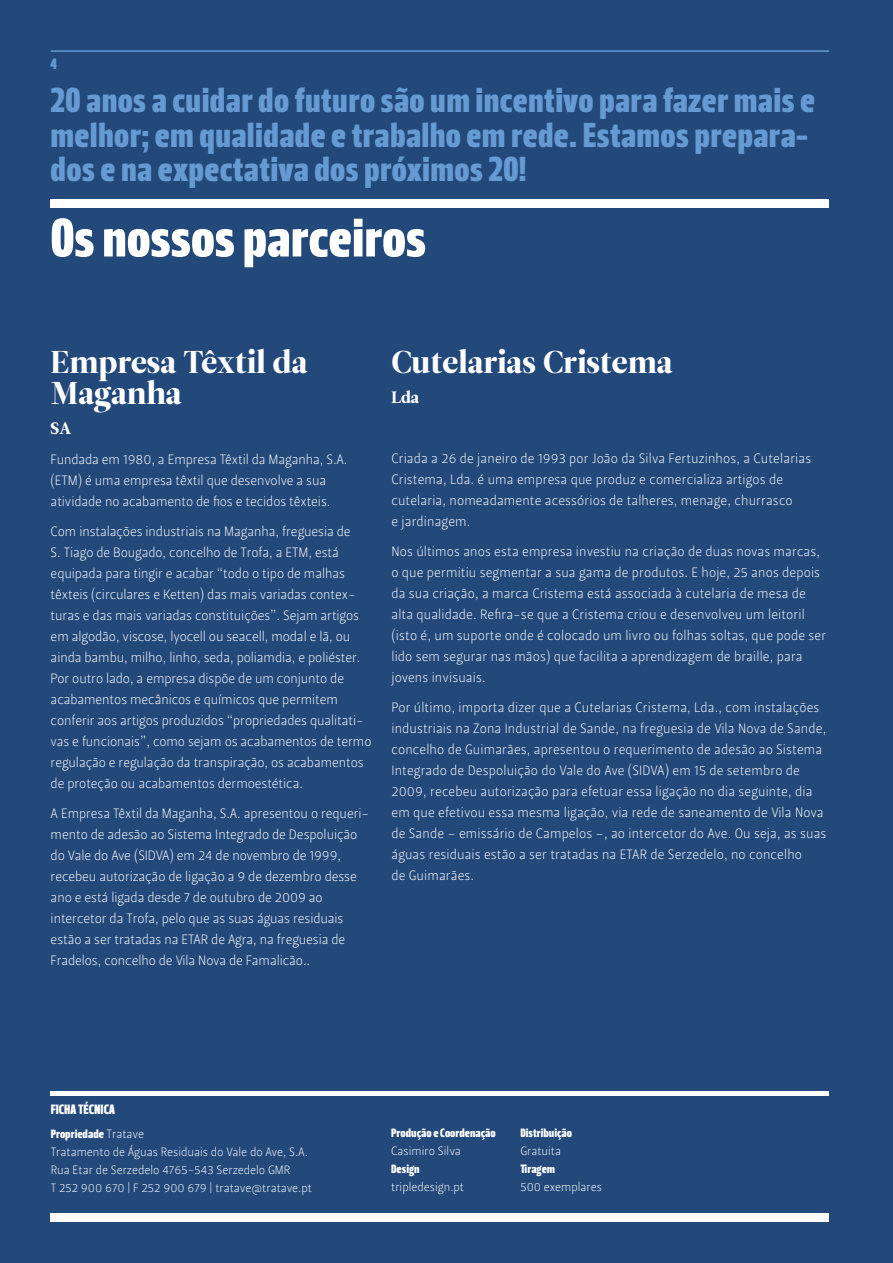
<style>
.page{position:relative;width:893px;height:1263px;background:#23487a}
.page>*{position:absolute;margin:0;border:0;box-sizing:border-box;transform-origin:0 0}
.t1{font:54px "Leitura Headline Sans";color:#fff}
.t2{font:34.5px/34.5px "Leitura Headline Sans";letter-spacing:.01em;color:#659ad2}
.t3{font:31.5px/31.5px "Leitura Display";color:#fff}
.t4{font:16.5px "Leitura News Roman 4";color:#fff}
.t5{font:15px "Leitura Headline Sans";color:#659ad2}
.t6{font:13.5px/21px "Leitura Sans Grot 1";letter-spacing:-.005em;color:#fff}
.t7{font:13.5px "Leitura Headline Sans";color:#fff}
.t8{font:12px/18px "Leitura Sans Grot 1";color:#fff}
.t9{font:12px "Leitura Headline Sans";color:#fff}
.s1{font-family:"Leitura Sans Grot 1"}
</style>
<div class="page">
<div style="left:51px;top:200px;width:778px;height:8px;background:#fff"></div>
<hr style="left:51px;top:50px;width:778px;height:2px;background:#659ad2">
<div style="left:51px;top:1213px;width:778px;height:9px;background:#fff"></div>
<hr style="left:51px;top:1091px;width:778px;height:4px;background:#fff">
<p class="t5" style="left:51px;top:55px;width:8px">4</p>
<h2 class="t2" style="left:51px;top:83px;width:766px">20 anos a cuidar do futuro são um incentivo para fazer mais e melhor; em qualidade e trabalho em rede. Estamos prepara&shy;dos e na expectativa dos próximos 20!</h2>
<h1 class="t1" style="left:51px;top:206px;width:377px">Os nossos parceiros</h1>
<h3 class="t3" style="left:51px;top:346px;width:258px">Empresa Têxtil da<br>Maganha</h3>
<p class="t4" style="left:51px;top:418px;width:22px">SA</p>
<p class="t6" style="left:51px;top:449px;width:298px">Fundada em 1980, a Empresa Têxtil da Maganha, S.A. (ETM) é uma empresa têxtil que desenvolve a sua atividade no acabamento de fios e tecidos têxteis.</p>
<p class="t6" style="left:51px;top:521px;width:322px">Com instalações industriais na Maganha, freguesia de<br>S. Tiago de Bougado, concelho de Trofa, a ETM, está equipada para tingir e acabar “todo o tipo de malhas têxteis (circulares e Ketten) das mais variadas contex&shy;turas e das mais variadas constituições”. Sejam artigos em algodão, viscose, lyocell ou seacell, modal e lã, ou ainda bambu, milho, linho, seda, poliamdia, e poliéster.<br>Por outro lado, a empresa dispõe de um conjunto de acabamentos mecânicos e químicos que permitem conferir aos artigos produzidos “propriedades qualitati&shy;vas e funcionais”, como sejam os acabamentos de termo regulação e regulação da transpiração, os acabamentos de proteção ou acabamentos dermoestética.</p>
<p class="t6" style="left:51px;top:803px;width:320px">A Empresa Têxtil da Maganha, S.A. apresentou o requeri&shy;mento de adesão ao Sistema Integrado de Despoluição do Vale do Ave (SIDVA) em 24 de novembro de 1999, recebeu autorização de ligação a 9 de dezembro desse ano e está ligada desde 7 de outubro de 2009 ao intercetor da Trofa, pelo que as suas águas residuais estão a ser tratadas na ETAR de Agra, na freguesia de Fradelos, concelho de Vila Nova de Famalicão..</p>
<h3 class="t3" style="left:391px;top:346px;width:282px">Cutelarias Cristema</h3>
<p class="t4" style="left:391px;top:387px;width:29px">Lda</p>
<p class="t6" style="left:391px;top:448px;width:421px">Criada a 26 de janeiro de 1993 por João da Silva Fertuzinhos, a Cutelarias Cristema, Lda. é uma empresa que produz e comercializa artigos de cutelaria, nomeadamente acessórios de talheres, menage, churrasco<br>e jardinagem.</p>
<p class="t6" style="left:391px;top:541px;width:436px">Nos últimos anos esta empresa investiu na criação de duas novas marcas, o que permitiu segmentar a sua gama de produtos. E hoje, 25 anos depois da sua criação, a marca Cristema está associada à cutelaria de mesa de alta qualidade. Refira-se que a Cristema criou e desenvolveu um leitoril (isto é, um suporte onde é colocado um livro ou folhas soltas, que pode ser lido sem segurar nas mãos) que facilita a aprendizagem de braille, para jovens invisuais.</p>
<p class="t6" style="left:391px;top:697px;width:437px">Por último, importa dizer que a Cutelarias Cristema, Lda., com instalações industriais na Zona Industrial de Sande, na freguesia de Vila Nova de Sande, concelho de Guimarães, apresentou o requerimento de adesão ao Sistema Integrado de Despoluição do Vale do Ave (SIDVA) em 15 de setembro de 2009, recebeu autorização para efetuar essa ligação no dia seguinte, dia em que efetivou essa mesma ligação, via rede de saneamento de Vila Nova de Sande – emissário de Campelos –, ao intercetor do Ave. Ou seja, as suas águas residuais estão a ser tratadas na ETAR de Serzedelo, no concelho<br>de Guimarães.</p>
<p class="t7" style="left:51px;top:1101px;width:65px">FICHA TÉCNICA</p>
<p class="t9" style="left:51px;top:1127px;width:95px">Propriedade <span class="s1">Tratave</span></p>
<p class="t8" style="left:51px;top:1143px;width:263px">Tratamento de Águas Residuais do Vale do Ave, S.A.<br>Rua Etar de Serzedelo 4765-543 Serzedelo GMR<br>T 252 900 670 | F 252 900 679 | tratave@tratave.pt</p>
<p class="t9" style="left:391px;top:1126px;width:106px">Produção e Coordenação</p>
<p class="t8" style="left:391px;top:1142px;width:71px">Casimiro Silva</p>
<p class="t9" style="left:391px;top:1162px;width:30px">Design</p>
<p class="t8" style="left:391px;top:1178px;width:74px">tripledesign.pt</p>
<p class="t9" style="left:520px;top:1126px;width:53px">Distribuição</p>
<p class="t8" style="left:520px;top:1142px;width:42px">Gratuita</p>
<p class="t9" style="left:520px;top:1162px;width:36px">Tiragem</p>
<p class="t8" style="left:520px;top:1178px;width:83px">500 exemplares</p>
</div>
